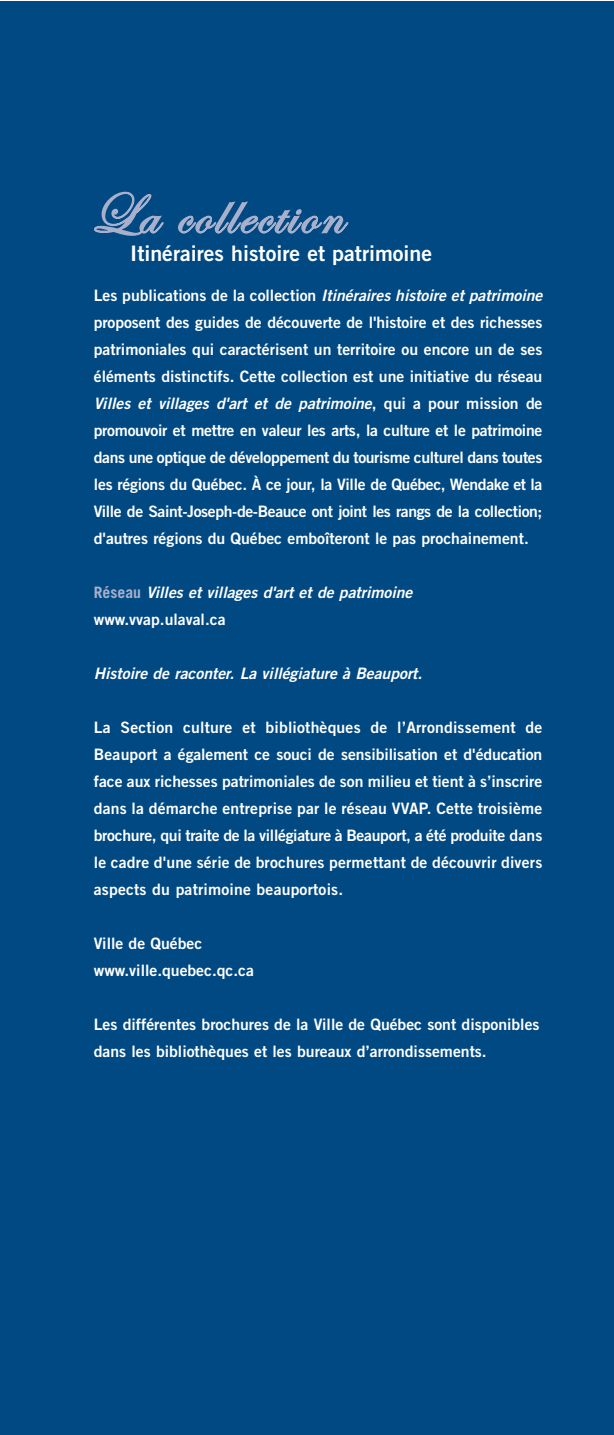
<style>
.page{position:relative;width:614px;height:1435px;background:#fff}
.page>*{position:absolute;margin:0;border:0;box-sizing:border-box;transform-origin:0 0}
.t1{font:58.5px "Edwardian Script ITC";letter-spacing:.055em;color:#a8b0cc}
.t2{font:21.38px "Trade Gothic Bold Two";color:#fff}
.t3{font:15.75px/27px "Trade Gothic Bold Two";color:#fff}
.t4{font:italic 15.75px/27px "Trade Gothic Bold Two";color:#fff}
.s1{font-style:italic}
.s2{font-family:"Trade Gothic";font-weight:700;font-style:normal;color:#a8b0cc}
.s3{font-style:normal}
</style>
<div class="page">
<div style="left:0;top:2px;width:613px;height:1433px;background:#004983"></div>
<h1 class="t1" style="left:90px;top:178px;width:254px">La collection</h1>
<h2 class="t2" style="left:130px;top:245px;width:303px">Itinéraires histoire et patrimoine</h2>
<p class="t3" style="left:94px;top:284px;width:453px">L e s p u b l i c a t i o n s d e l a c o l l e c t i o n <span class="s1">Itinéraires histoire et patrimoine </span>proposent des guides de découverte de l'histoire et des richesses patrimoniales qui caractérisent un territoire ou encore un de ses éléments distinctifs. Cette collection est une initiative du réseau <span class="s1">Villes et villages d'art et de patrimoine</span>, q u i a p o u r m i s s i o n d e promouvoir et mettre en valeur les arts, la culture et le patrimoine dans une optique de développement du tourisme culturel dans toutes les régions du Québec. À ce jour, la Ville de Québec, Wendake et la Ville de Saint-Joseph-de-Beauce ont joint les rangs de la collection; d'autres régions du Québec emboîteront le pas prochainement.</p>
<p class="t4" style="left:94px;top:581px;width:323px"><span class="s2">R é s e a u</span> Villes et villages d'art et de patrimoine <span class="s3">www.vvap.ulaval.ca</span></p>
<p class="t4" style="left:94px;top:662px;width:333px">Histoire de raconter. La villégiature à Beauport.</p>
<p class="t3" style="left:94px;top:716px;width:450px;text-align:justify">La Section culture et bibliothèques de l’Arrondissement de Beauport a également ce souci de sensibilisation et d'éducation face aux richesses patrimoniales de son milieu et tient à s’inscrire dans la démarche entreprise par le réseau VVAP. Cette troisième brochure, qui traite de la villégiature à Beauport, a été produite dans le cadre d'une série de brochures permettant de découvrir divers aspects du patrimoine beauportois.</p>
<p class="t3" style="left:94px;top:932px;width:162px">Ville de Québec www.ville.quebec.qc.ca</p>
<p class="t3" style="left:94px;top:1013px;width:447px">Les différentes brochures de la Ville de Québec sont disponibles dans les bibliothèques et les bureaux d’arrondissements.</p>
</div>
